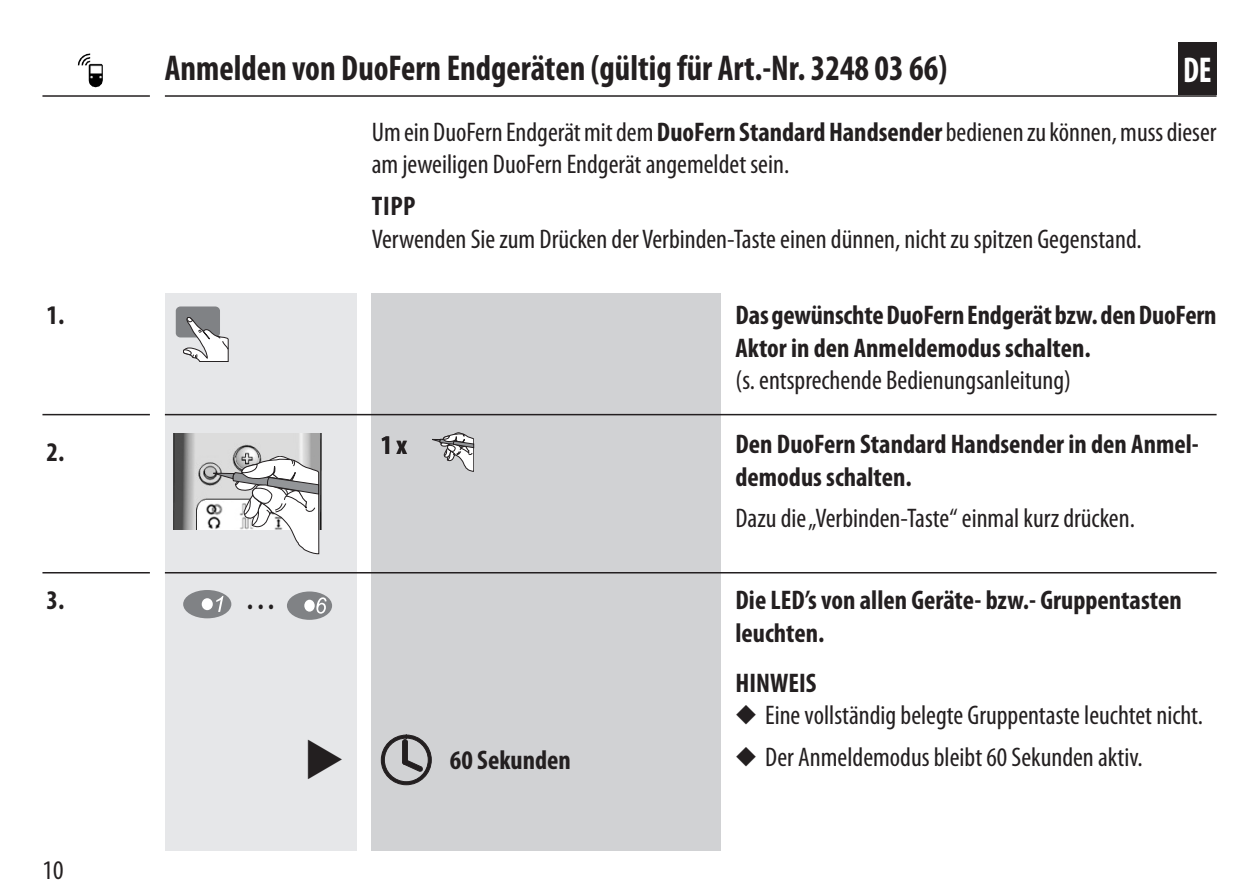
<style>
.page{position:relative;width:1259px;height:893px;background:#fff}
.page>*{position:absolute;margin:0;border:0;box-sizing:border-box;transform-origin:0 0}
.Kapitelüberschriften{font:700 condensed 36px "Myriad Pro";color:#231f20;scale:.95 1}
.t1{font:700 condensed 36px "Myriad Pro";color:#fff;scale:.9 1}
.Fließtext_-_DE{font:condensed 27px/32.4px "Myriad Pro";color:#231f20}
.Handlungsschritte_Fe{font:700 condensed 27px/32.4px "Myriad Pro";color:#231f20}
.Handlungsschritte{font:condensed 27px "Myriad Pro";color:#231f20}
.Marginalie_-_DE{font:700 condensed 27px "Myriad Pro";color:#231f20}
.HINWEIS_WICHTIG_-_DE{font:700 condensed 27px "Myriad Pro";color:#231f20}
.Handlungsschritte-2{font:700 condensed 27px "Myriad Pro";color:#231f20}
.s1{font-weight:700}
</style>
<div class="page">
<hr style="left:165px;top:95px;width:1051px;height:2px;background:#231f20">
<hr style="left:42px;top:95px;width:108px;height:2px;background:#231f20">
<div style="left:1178px;top:42px;width:38px;height:53px;background:#231f20"></div>
<div style="left:165px;top:293px;width:192px;height:558px;background:#e6e7e9"></div>
<div style="left:372px;top:293px;width:349px;height:558px;background:#d1d2d4"></div>
<div style="left:183px;top:590px;width:48px;height:28px;background:#808285;border-radius:50%"></div>
<div style="left:202px;top:598px;width:11px;height:12px;background:#fff;border-radius:50%"></div>
<svg style="left:216px;top:596px;width:7px;height:16px"></svg>
<div style="left:287px;top:591px;width:45px;height:29px;background:#808285;border-radius:50%"></div>
<div style="left:304px;top:600px;width:11px;height:12px;background:#fff;border-radius:50%"></div>
<svg style="left:316px;top:597px;width:10px;height:17px"></svg>
<div style="left:176px;top:306px;width:44px;height:31px;background:#808285;border-radius:5px"></div>
<svg style="left:183px;top:317px;width:45px;height:45px"></svg>
<hr style="left:165px;top:414px;width:1051px;height:1px;background:#231f20">
<hr style="left:42px;top:414px;width:108px;height:1px;background:#231f20">
<hr style="left:165px;top:572px;width:1051px;height:1px;background:#231f20">
<hr style="left:42px;top:572px;width:108px;height:1px;background:#231f20">
<img style="left:174px;top:433px;width:147px;height:96px">
<svg style="left:213px;top:456px;width:106px;height:98px"></svg>
<svg style="left:432px;top:433px;width:42px;height:38px"></svg>
<svg style="left:381px;top:735px;width:50px;height:50px"></svg>
<svg style="left:78px;top:53px;width:12px;height:13px"></svg>
<p class="Marginalie_-_DE" style="left:47px;top:300px;width:19px">1.</p>
<p class="Marginalie_-_DE" style="left:47px;top:437px;width:19px">2.</p>
<p class="Marginalie_-_DE" style="left:47px;top:585px;width:19px">3.</p>
<p class="Fließtext_-_DE" style="left:42px;top:855px;width:23px">10</p>
<p class="Kapitelüberschriften" style="left:165px;top:48px;width:825px">Anmelden von DuoFern Endgeräten (gültig für Art.-Nr. 3248 03 66)</p>
<p class="Fließtext_-_DE" style="left:372px;top:116px;width:846px">Um ein DuoFern Endgerät mit dem <span class="s1">DuoFern Standard Handsender</span> bedienen zu können, muss dieser am jeweiligen DuoFern Endgerät angemeldet sein.</p>
<p class="HINWEIS_WICHTIG_-_DE" style="left:372px;top:191px;width:45px">TIPP</p>
<p class="Fließtext_-_DE" style="left:372px;top:223px;width:771px">Verwenden Sie zum Drücken der Verbinden-Taste einen dünnen, nicht zu spitzen Gegenstand.</p>
<h1 class="t1" style="left:1183px;top:50px;width:33px">DE</h1>
<p class="Marginalie_-_DE" style="left:247px;top:585px;width:29px">. . .</p>
<p class="Handlungsschritte-2" style="left:381px;top:430px;width:28px">1 x</p>
<p class="Handlungsschritte_Fe" style="left:450px;top:744px;width:122px">60 Sekunden</p>
<p class="Handlungsschritte_Fe" style="left:735px;top:300px;width:482px">Das gewünschte DuoFern Endgerät bzw. den DuoFern<br>Aktor in den Anmeldemodus schalten.</p>
<p class="Fließtext_-_DE" style="left:735px;top:365px;width:337px">(s. entsprechende Bedienungsanleitung)</p>
<p class="Handlungsschritte_Fe" style="left:735px;top:428px;width:465px">Den DuoFern Standard Handsender in den Anmel&shy;demodus schalten.</p>
<p class="Handlungsschritte" style="left:735px;top:504px;width:401px">Dazu die „Verbinden-Taste“ einmal kurz drücken.</p>
<p class="Handlungsschritte_Fe" style="left:735px;top:584px;width:448px">Die LED’s von allen Geräte- bzw.- Gruppentasten leuchten.</p>
<p class="Handlungsschritte_Fe" style="left:735px;top:667px;width:82px">HINWEIS</p>
<p class="Fließtext_-_DE" style="left:735px;top:700px;width:469px">◆ Eine vollständig belegte Gruppentaste leuchtet nicht.</p>
<p class="Fließtext_-_DE" style="left:735px;top:741px;width:409px">◆ Der Anmeldemodus bleibt 60 Sekunden aktiv.</p>
</div>
